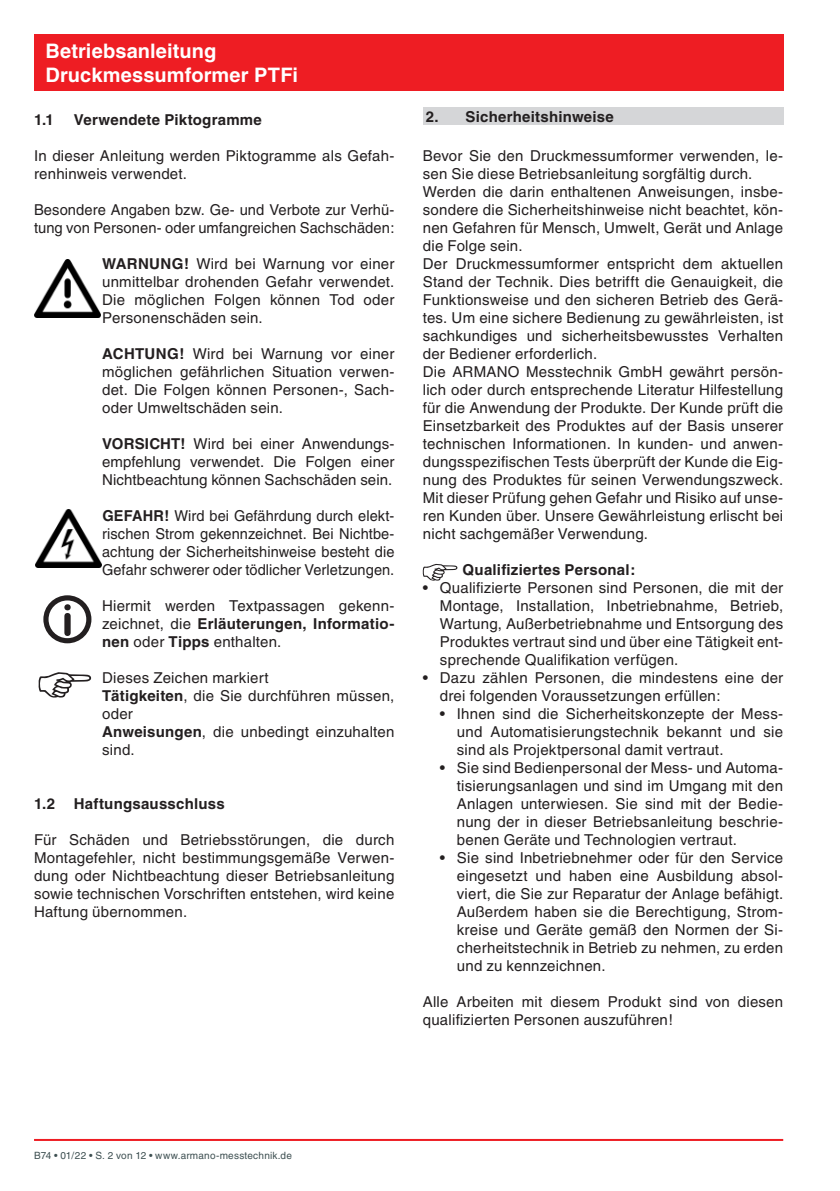
<style>
.page{position:relative;width:840px;height:1191px;background:#fff}
.page>*{position:absolute;margin:0;border:0;box-sizing:border-box;transform-origin:0 0}
.t1{font:700 20px/24px "Helvetica";letter-spacing:.005em;color:#fff}
.t2{font:15px/18px "Helvetica";letter-spacing:.015em;color:#231f20;text-align:justify}
.t3{font:700 15px "Helvetica";letter-spacing:.015em;color:#231f20}
.t4{font:10px "Helvetica";letter-spacing:.02em;color:#3d4f51}
.s1{font-weight:700}
</style>
<div class="page">
<hr style="left:34px;top:1139px;width:748px;height:2px;background:#ee1d23">
<div style="left:34px;top:34px;width:748px;height:57px;background:#ee1d23"></div>
<img style="left:34px;top:259px;width:66px;height:58px">
<img style="left:35px;top:509px;width:66px;height:58px">
<div style="left:43px;top:595px;width:48px;height:48px;border:5px solid #231f20;border-radius:50%"></div>
<svg style="left:64px;top:604px;width:7px;height:32px"></svg>
<svg style="left:39px;top:672px;width:52px;height:25px"></svg>
<div style="left:422px;top:108px;width:360px;height:17px;background:#d5d6d8"></div>
<svg style="left:422px;top:564px;width:35px;height:16px"></svg>
<h1 class="t1" style="left:45px;top:39px;width:254px">Betriebsanleitung<br>Druckmessumformer PTFi</h1>
<p class="t3" style="left:34px;top:111px;width:21px">1.1</p>
<p class="t3" style="left:74px;top:111px;width:190px">Verwendete Piktogramme</p>
<p class="t2" style="left:34px;top:147px;width:362px">In dieser Anleitung werden Piktogramme als Gefah&shy;renhinweis verwendet.</p>
<p class="t2" style="left:34px;top:201px;width:362px">Besondere Angaben bzw. Ge- und Verbote zur Verhü&shy;tung von Personen- oder umfangreichen Sachschäden:</p>
<p class="t2" style="left:102px;top:255px;width:293px"><span class="s1">WARNUNG!</span> Wird bei Warnung vor einer unmittelbar drohenden Gefahr verwendet.<br>Die möglichen Folgen können Tod oder Personenschäden sein.</p>
<p class="t2" style="left:102px;top:345px;width:293px"><span class="s1">ACHTUNG!</span> Wird bei Warnung vor einer möglichen gefährlichen Situation verwen&shy;det. Die Folgen können Personen-, Sach&shy;oder Umweltschäden sein.</p>
<p class="t2" style="left:102px;top:435px;width:293px"><span class="s1">VORSICHT!</span> Wird bei einer Anwendungs&shy;empfehlung verwendet. Die Folgen einer Nichtbeachtung können Sachschäden sein.</p>
<p class="t2" style="left:102px;top:507px;width:293px"><span class="s1">GEFAHR!</span> Wird bei Gefährdung durch elekt&shy;rischen Strom gekennzeichnet. Bei Nichtbe&shy;achtung der Sicherheitshinweise besteht die Gefahr schwerer oder tödlicher Verletzungen.</p>
<p class="t2" style="left:102px;top:597px;width:293px">Hiermit werden Textpassagen gekenn&shy;zeichnet, die <span class="s1">Erläuterungen, Informatio&shy;nen</span> oder <span class="s1">Tipps</span> enthalten.</p>
<p class="t2" style="left:102px;top:669px;width:293px;text-align:left">Dieses Zeichen markiert<br><span class="s1">Tätigkeiten</span>, die Sie durchführen müssen, oder<br><span class="s1">Anweisungen</span>, die unbedingt einzuhalten sind.</p>
<p class="t3" style="left:34px;top:795px;width:192px">1.2 Haftungsausschluss</p>
<p class="t2" style="left:34px;top:831px;width:361px">Für Schäden und Betriebsstörungen, die durch Montagefehler, nicht bestimmungsgemäße Verwen&shy;dung oder Nichtbeachtung dieser Betriebsanleitung sowie technischen Vorschriften entstehen, wird keine Haftung übernommen.</p>
<p class="t3" style="left:425px;top:108px;width:190px">2. Sicherheitshinweise</p>
<p class="t2" style="left:422px;top:147px;width:362px;text-align:left">Bevor Sie den Druckmessumformer verwenden, le&shy;sen Sie diese Betriebsanleitung sorgfältig durch.<br>Werden die darin enthaltenen Anweisungen, insbe&shy;sondere die Sicherheitshinweise nicht beachtet, kön&shy;nen Gefahren für Mensch, Umwelt, Gerät und Anlage die Folge sein.<br>Der Druckmessumformer entspricht dem aktuellen Stand der Technik. Dies betrifft die Genauigkeit, die Funktionsweise und den sicheren Betrieb des Gerä&shy;tes. Um eine sichere Bedienung zu gewährleisten, ist sachkundiges und sicherheitsbewusstes Verhalten der Bediener erforderlich.<br>Die ARMANO Messtechnik GmbH gewährt persön&shy;lich oder durch entsprechende Literatur Hilfestellung für die Anwendung der Produkte. Der Kunde prüft die Einsetzbarkeit des Produktes auf der Basis unserer technischen Informationen. In kunden- und anwen&shy;dungsspezifischen Tests überprüft der Kunde die Eig&shy;nung des Produktes für seinen Verwendungszweck.<br>Mit dieser Prüfung gehen Gefahr und Risiko auf unse&shy;ren Kunden über. Unsere Gewährleistung erlischt bei nicht sachgemäßer Verwendung.</p>
<p class="t3" style="left:462px;top:561px;width:174px">Qualifiziertes Personal:</p>
<p class="t2" style="left:439px;top:579px;width:345px;text-indent:-17px">• Qualifizierte Personen sind Personen, die mit der Montage, Installation, Inbetriebnahme, Betrieb, Wartung, Außerbetriebnahme und Entsorgung des Produktes vertraut sind und über eine Tätigkeit ent&shy;sprechende Qualifikation verfügen.</p>
<p class="t2" style="left:439px;top:669px;width:344px;text-indent:-17px">• Dazu zählen Personen, die mindestens eine der drei folgenden Voraussetzungen erfüllen:</p>
<p class="t2" style="left:456px;top:705px;width:327px;text-indent:-17px">• Ihnen sind die Sicherheitskonzepte der Mess&shy;und Automatisierungstechnik bekannt und sie sind als Projektpersonal damit vertraut.</p>
<p class="t2" style="left:456px;top:759px;width:327px;text-indent:-17px">• Sie sind Bedienpersonal der Mess- und Automa&shy;tisierungsanlagen und sind im Umgang mit den Anlagen unterwiesen. Sie sind mit der Bedie&shy;nung der in dieser Betriebsanleitung beschrie&shy;benen Geräte und Technologien vertraut.</p>
<p class="t2" style="left:456px;top:849px;width:328px;text-indent:-17px">• Sie sind Inbetriebnehmer oder für den Service eingesetzt und haben eine Ausbildung absol&shy;viert, die Sie zur Reparatur der Anlage befähigt.<br>Außerdem haben sie die Berechtigung, Strom&shy;kreise und Geräte gemäß den Normen der Si&shy;cherheitstechnik in Betrieb zu nehmen, zu erden und zu kennzeichnen.</p>
<p class="t2" style="left:422px;top:993px;width:361px">Alle Arbeiten mit diesem Produkt sind von diesen qualifizierten Personen auszuführen!</p>
<p class="t4" style="left:34px;top:1149px;width:259px">B74 • 01/22 • S. 2 von 12 • www.armano-messtechnik.de</p>
</div>
